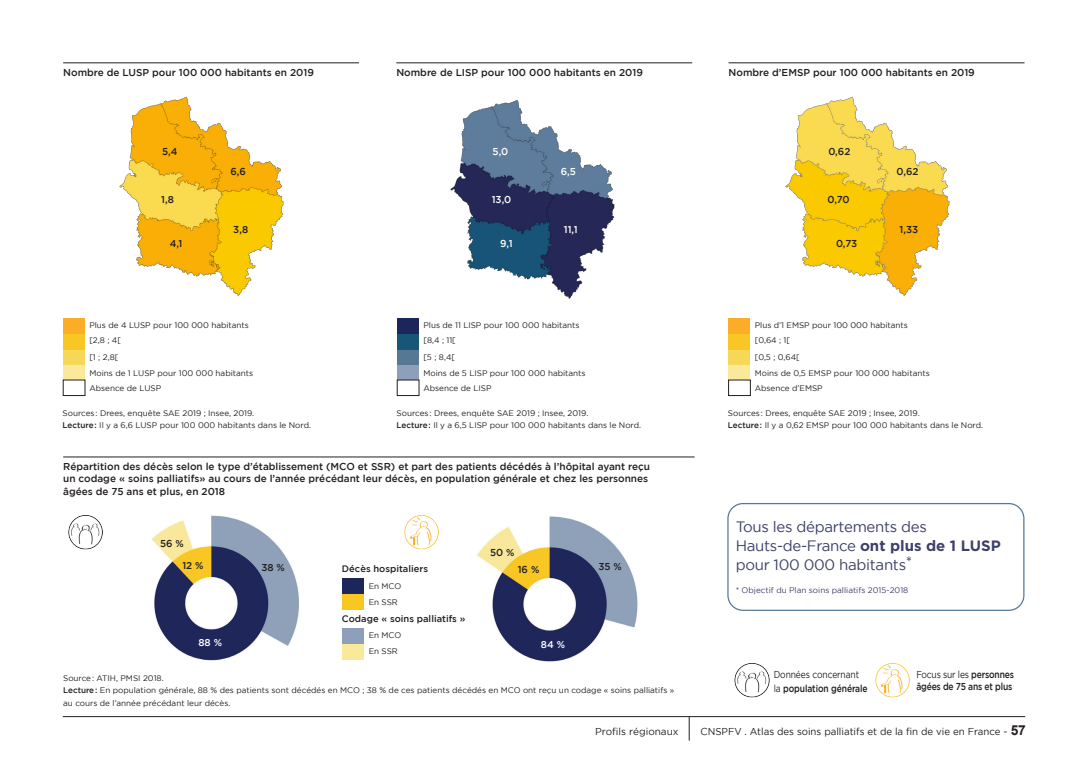
<style>
.page{position:relative;width:1088px;height:780px;background:#fff}
.page>*{position:absolute;margin:0;border:0;box-sizing:border-box;transform-origin:0 0}
.PTH_-_Exergue{font:15px/18.8px "Gotham";letter-spacing:-.02em;color:#3e406b}
.Titres_cartes_et_gra{font:500 10px/12.5px "Gotham";color:#231f20}
.Index_-_texte{font:10px "Gotham";color:#231f20}
.texte_page_carto{font:500 10px "Gotham";color:#231f20}
.Index_-_texte-2{font:500 10px/12.5px "Gotham";letter-spacing:-.02em;color:#231f20;scale:.85 1}
.Index_-_texte-3{font:10px/13.8px "Gotham";color:#231f20;scale:.85 1}
.texte_page_carto-2{font:500 10px "Gotham";color:#fff}
.Légendes_cartes{font:500 9.38px "Gotham";color:#231f20}
.Source{font:8.12px/12.5px "Gotham";color:#231f20}
.Légende{font:8.12px "Gotham";color:#231f20}
.Source-2{font:8.12px "Gotham";color:#3e406b}
.s1{font-weight:500}
.s2{font-weight:700}
.s3{font-weight:400}
.s4{font-family:"Arial";font-weight:700;font-size:13.75px}
</style>
<div class="page">
<hr style="left:63px;top:716px;width:962px;height:1px;background:#231f20">
<svg style="left:689px;top:716px;width:1px;height:24px"></svg>
<img style="left:151px;top:515px;width:148px;height:146px">
<img style="left:477px;top:516px;width:161px;height:146px">
<hr style="left:63px;top:62px;width:296px;height:1px;background:#231f20">
<hr style="left:63px;top:456px;width:631px;height:1px;background:#231f20">
<hr style="left:396px;top:62px;width:296px;height:1px;background:#231f20">
<hr style="left:728px;top:62px;width:296px;height:1px;background:#231f20">
<img style="left:119px;top:96px;width:165px;height:200px">
<img style="left:450px;top:99px;width:165px;height:200px">
<img style="left:785px;top:96px;width:165px;height:200px">
<img style="left:68px;top:515px;width:35px;height:35px">
<img style="left:404px;top:515px;width:35px;height:35px">
<div style="left:342px;top:578px;width:22px;height:16px;background:#1d265a"></div>
<div style="left:342px;top:628px;width:22px;height:15px;background:#8ea0b9"></div>
<div style="left:342px;top:594px;width:22px;height:15px;background:#f8c724"></div>
<div style="left:342px;top:643px;width:22px;height:16px;background:#fae99b"></div>
<div style="left:63px;top:349px;width:22px;height:16px;background:#f6d758"></div>
<div style="left:397px;top:349px;width:22px;height:16px;background:#577895"></div>
<div style="left:728px;top:349px;width:22px;height:16px;background:#f6d758"></div>
<div style="left:63px;top:365px;width:22px;height:15px;background:#fae99b"></div>
<div style="left:397px;top:365px;width:22px;height:15px;background:#8ea0b9"></div>
<div style="left:728px;top:365px;width:22px;height:15px;background:#fae99b"></div>
<div style="left:63px;top:379px;width:22px;height:17px;border:1px solid #231f20"></div>
<div style="left:397px;top:379px;width:22px;height:17px;border:1px solid #231f20"></div>
<div style="left:728px;top:379px;width:23px;height:17px;border:1px solid #231f20"></div>
<div style="left:63px;top:334px;width:22px;height:15px;background:#f8c724"></div>
<div style="left:397px;top:334px;width:22px;height:15px;background:#185677"></div>
<div style="left:728px;top:334px;width:22px;height:15px;background:#f8c724"></div>
<div style="left:63px;top:318px;width:22px;height:16px;background:#fbad28"></div>
<div style="left:397px;top:318px;width:22px;height:16px;background:#1d265a"></div>
<div style="left:728px;top:318px;width:22px;height:16px;background:#fbad28"></div>
<div style="left:727px;top:503px;width:297px;height:108px;border:1px solid #577895;border-radius:15px"></div>
<img style="left:734px;top:663px;width:36px;height:35px">
<img style="left:875px;top:663px;width:35px;height:35px">
<p class="Titres_cartes_et_gra" style="left:63px;top:65px;width:252px">Nombre de LUSP pour 100 000 habitants en 2019</p>
<p class="Titres_cartes_et_gra" style="left:396px;top:65px;width:248px">Nombre de LISP pour 100 000 habitants en 2019</p>
<p class="Titres_cartes_et_gra" style="left:728px;top:65px;width:248px">Nombre d’EMSP pour 100 000 habitants en 2019</p>
<p class="texte_page_carto" style="left:162px;top:146px;width:17px">5,4</p>
<p class="texte_page_carto-2" style="left:493px;top:146px;width:17px">5,0</p>
<p class="texte_page_carto" style="left:828px;top:146px;width:23px">0,62</p>
<p class="texte_page_carto" style="left:230px;top:166px;width:17px">6,6</p>
<p class="texte_page_carto-2" style="left:561px;top:166px;width:17px">6,5</p>
<p class="texte_page_carto" style="left:896px;top:166px;width:23px">0,62</p>
<p class="texte_page_carto" style="left:161px;top:194px;width:14px">1,8</p>
<p class="texte_page_carto-2" style="left:492px;top:194px;width:21px">13,0</p>
<p class="texte_page_carto" style="left:827px;top:194px;width:24px">0,70</p>
<p class="texte_page_carto" style="left:233px;top:224px;width:16px">3,8</p>
<p class="texte_page_carto-2" style="left:564px;top:224px;width:15px">11,1</p>
<p class="texte_page_carto" style="left:899px;top:224px;width:20px">1,33</p>
<p class="texte_page_carto" style="left:170px;top:238px;width:14px">4,1</p>
<p class="texte_page_carto-2" style="left:500px;top:238px;width:14px">9,1</p>
<p class="texte_page_carto" style="left:836px;top:238px;width:23px">0,73</p>
<p class="Légende" style="left:89px;top:321px;width:161px">Plus de 4 LUSP pour 100 000 habitants</p>
<p class="Légende" style="left:423px;top:321px;width:158px">Plus de 11 LISP pour 100 000 habitants</p>
<p class="Légende" style="left:755px;top:321px;width:155px">Plus d’1 EMSP pour 100 000 habitants</p>
<p class="Légende" style="left:89px;top:336px;width:33px">[2,8 ; 4[</p>
<p class="Légende" style="left:423px;top:336px;width:34px">[8,4 ; 11[</p>
<p class="Légende" style="left:755px;top:336px;width:37px">[0,64 ; 1[</p>
<p class="Légende" style="left:89px;top:352px;width:30px">[1 ; 2,8[</p>
<p class="Légende" style="left:423px;top:352px;width:33px">[5 ; 8,4[</p>
<p class="Légende" style="left:755px;top:352px;width:47px">[0,5 ; 0,64[</p>
<p class="Légende" style="left:89px;top:369px;width:165px">Moins de 1 LUSP pour 100 000 habitants</p>
<p class="Légende" style="left:423px;top:369px;width:164px">Moins de 5 LISP pour 100 000 habitants</p>
<p class="Légende" style="left:755px;top:369px;width:176px">Moins de 0,5 EMSP pour 100 000 habitants</p>
<p class="Légende" style="left:89px;top:384px;width:73px">Absence de LUSP</p>
<p class="Légende" style="left:423px;top:384px;width:70px">Absence de LISP</p>
<p class="Légende" style="left:755px;top:384px;width:69px">Absence d’EMSP</p>
<p class="Source" style="left:63px;top:406px;width:193px">Sources : Drees, enquête SAE 2019 ; Insee, 2019.</p>
<p class="Source" style="left:63px;top:419px;width:250px"><span class="s1">Lecture:</span> Il y a 6,6 LUSP pour 100 000 habitants dans le Nord.</p>
<p class="Source" style="left:397px;top:406px;width:193px">Sources : Drees, enquête SAE 2019 ; Insee, 2019.</p>
<p class="Source" style="left:397px;top:419px;width:246px"><span class="s1">Lecture:</span> Il y a 6,5 LISP pour 100 000 habitants dans le Nord.</p>
<p class="Titres_cartes_et_gra" style="left:63px;top:459px;width:588px">Répartition des décès selon le type d’établissement (MCO et SSR) et part des patients décédés à l’hôpital ayant reçu un codage « soins palliatifs» au cours de l’année précédant leur décès, en population générale et chez les personnes âgées de 75 ans et plus, en 2018</p>
<p class="texte_page_carto" style="left:160px;top:537px;width:25px">56 %</p>
<p class="texte_page_carto" style="left:182px;top:560px;width:23px">12 %</p>
<p class="texte_page_carto-2" style="left:198px;top:637px;width:25px">88 %</p>
<p class="texte_page_carto" style="left:261px;top:561px;width:25px">38 %</p>
<p class="Légendes_cartes" style="left:342px;top:563px;width:88px">Décès hospitaliers</p>
<p class="Légende" style="left:369px;top:581px;width:34px">En MCO</p>
<p class="Légende" style="left:369px;top:597px;width:31px">En SSR</p>
<p class="Légendes_cartes" style="left:342px;top:613px;width:125px">Codage « soins palliatifs »</p>
<p class="Légende" style="left:369px;top:631px;width:34px">En MCO</p>
<p class="Légende" style="left:369px;top:647px;width:31px">En SSR</p>
<p class="texte_page_carto" style="left:490px;top:546px;width:26px">50 %</p>
<p class="texte_page_carto" style="left:518px;top:563px;width:23px">16 %</p>
<p class="texte_page_carto-2" style="left:541px;top:639px;width:26px">84 %</p>
<p class="texte_page_carto" style="left:598px;top:560px;width:25px">35 %</p>
<p class="Source" style="left:63px;top:671px;width:102px">Source: ATIH, PMSI 2018.</p>
<p class="Source" style="left:63px;top:683px;width:613px"><span class="s1">Lecture:</span> En population générale, 88 % des patients sont décédés en MCO ; 38 % de ces patients décédés en MCO ont reçu un codage « soins palliatifs » au cours de l’année précédant leur décès.</p>
<p class="Source" style="left:728px;top:406px;width:193px">Sources : Drees, enquête SAE 2019 ; Insee, 2019.</p>
<p class="Source" style="left:728px;top:419px;width:257px"><span class="s1">Lecture:</span> Il y a 0,62 EMSP pour 100 000 habitants dans le Nord.</p>
<p class="PTH_-_Exergue" style="left:736px;top:517px;width:266px">Tous les départements des<br>Hauts-de-France <span class="s2">ont plus de 1 LUSP </span>pour 100 000 habitants*</p>
<p class="Source-2" style="left:736px;top:585px;width:174px">* Objectif du Plan soins palliatifs 2015-2018</p>
<p class="Index_-_texte-3" style="left:774px;top:667px;width:112px">Données concernant la <span class="s1">population générale</span></p>
<p class="Index_-_texte-2" style="left:916px;top:667px;width:116px"><span class="s3">Focus sur les</span> personnes âgées de 75 ans et plus</p>
<p class="Index_-_texte" style="left:595px;top:725px;width:85px">Profils régionaux</p>
<p class="Index_-_texte" style="left:700px;top:725px;width:327px">CNSPFV . Atlas des soins palliatifs et de la fin de vie en France - <span class="s4">57</span></p>
</div>
